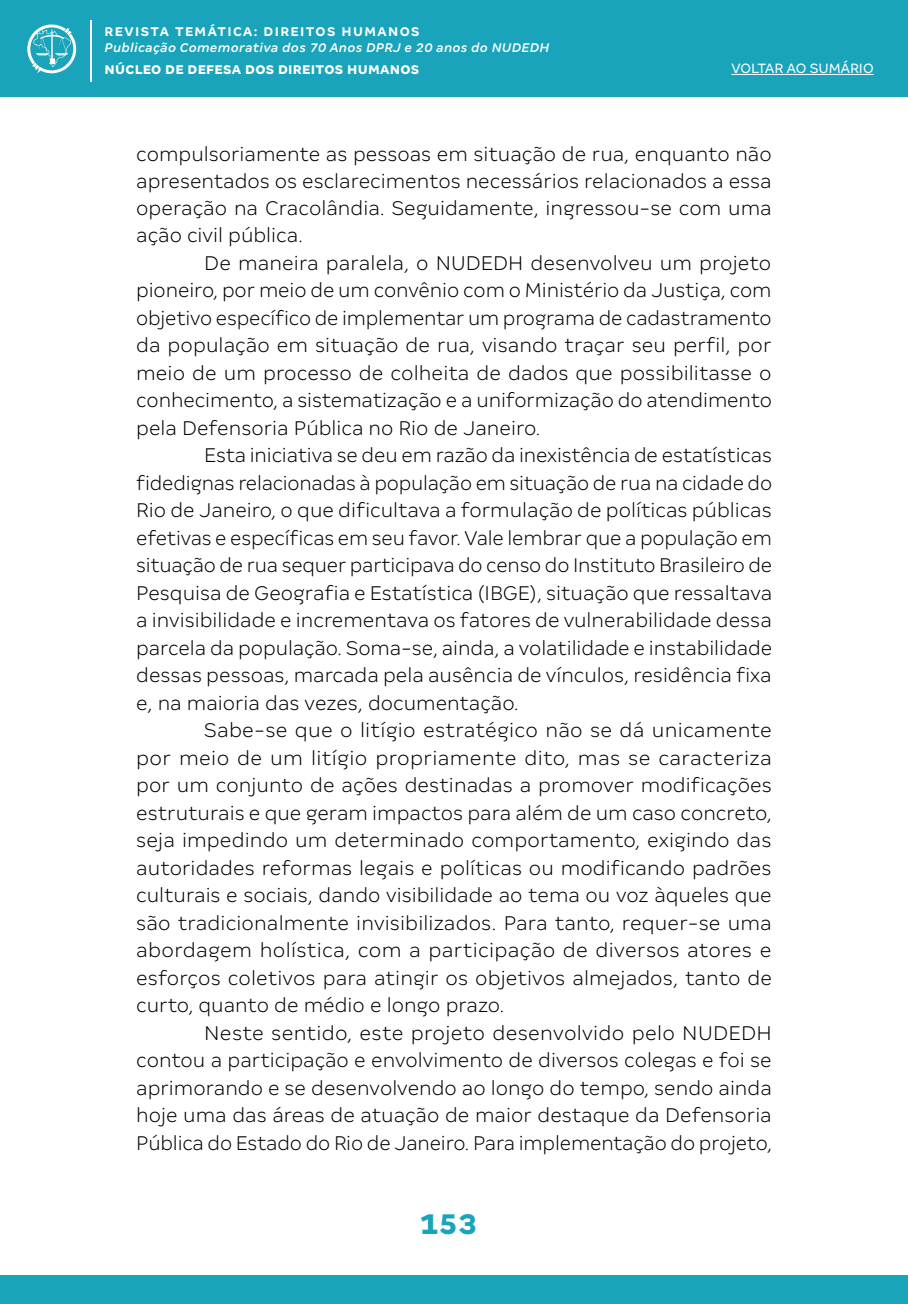
<style>
.page{position:relative;width:908px;height:1304px;background:#fff}
.page>*{position:absolute;margin:0;border:0;box-sizing:border-box;transform-origin:0 0}
.t1{font:800 32px "Margem";color:#1aa4bc}
.t2{font:300 22px/27.6px "Margem";color:#000;text-align:justify}
.t3{font:15px "Margem";color:#fff}
.t4{font:italic 500 14px "Margem";letter-spacing:.02em;color:#fff}
.t5{font:800 14px "Margem";letter-spacing:.02em;color:#fff}
.t6{font:700 14px "Margem";letter-spacing:.1em;color:#fff}
</style>
<div class="page">
<div style="left:0;top:0;width:907px;height:96px;background:#1aa4bc"></div>
<svg style="left:27px;top:24px;width:50px;height:50px"></svg>
<hr style="left:90px;top:20px;width:1px;height:62px;background:#fff">
<div style="left:0;top:1276px;width:907px;height:28px;background:#1aa4bc"></div>
<hr style="left:731px;top:74px;width:142px;height:1px;background:#fff">
<p class="t6" style="left:105px;top:23px;width:316px">REVISTA TEMÁTICA: DIREITOS HUMANOS</p>
<p class="t4" style="left:105px;top:39px;width:446px">Publicação Comemorativa dos 70 Anos DPRJ e 20 anos do NUDEDH</p>
<p class="t5" style="left:105px;top:61px;width:316px">NÚCLEO DE DEFESA DOS DIREITOS HUMANOS</p>
<p class="t3" style="left:731px;top:59px;width:144px">VOLTAR AO SUMÁRIO</p>
<p class="t2" style="left:136px;top:140px;width:636px;line-height:27px">compulsoriamente as pessoas em situação de rua, enquanto não apresentados os esclarecimentos necessários relacionados a essa operação na Cracolândia. Seguidamente, ingressou-se com uma ação civil pública.</p>
<p class="t2" style="left:136px;top:248px;width:637px;text-indent:68px">De maneira paralela, o NUDEDH desenvolveu um projeto pioneiro, por meio de um convênio com o Ministério da Justiça, com objetivo específico de implementar um programa de cadastramento da população em situação de rua, visando traçar seu perfil, por meio de um processo de colheita de dados que possibilitasse o conhecimento, a sistematização e a uniformização do atendimento pela Defensoria Pública no Rio de Janeiro.</p>
<p class="t2" style="left:136px;top:441px;width:637px;text-indent:68px">Esta iniciativa se deu em razão da inexistência de estatísticas fidedignas relacionadas à população em situação de rua na cidade do Rio de Janeiro, o que dificultava a formulação de políticas públicas efetivas e específicas em seu favor. Vale lembrar que a população em situação de rua sequer participava do censo do Instituto Brasileiro de Pesquisa de Geografia e Estatística (IBGE), situação que ressaltava a invisibilidade e incrementava os fatores de vulnerabilidade dessa parcela da população. Soma-se, ainda, a volatilidade e instabilidade dessas pessoas, marcada pela ausência de vínculos, residência fixa e, na maioria das vezes, documentação.</p>
<p class="t2" style="left:136px;top:716px;width:637px;text-indent:68px">Sabe-se que o litígio estratégico não se dá unicamente por meio de um litígio propriamente dito, mas se caracteriza por um conjunto de ações destinadas a promover modificações estruturais e que geram impactos para além de um caso concreto, seja impedindo um determinado comportamento, exigindo das autoridades reformas legais e políticas ou modificando padrões culturais e sociais, dando visibilidade ao tema ou voz àqueles que são tradicionalmente invisibilizados. Para tanto, requer-se uma abordagem holística, com a participação de diversos atores e esforços coletivos para atingir os objetivos almejados, tanto de curto, quanto de médio e longo prazo.</p>
<p class="t2" style="left:136px;top:1019px;width:637px;text-indent:68px">Neste sentido, este projeto desenvolvido pelo NUDEDH contou a participação e envolvimento de diversos colegas e foi se aprimorando e se desenvolvendo ao longo do tempo, sendo ainda hoje uma das áreas de atuação de maior destaque da Defensoria Pública do Estado do Rio de Janeiro. Para implementação do projeto,</p>
<h1 class="t1" style="left:419px;top:1204px;width:59px">153</h1>
</div>
